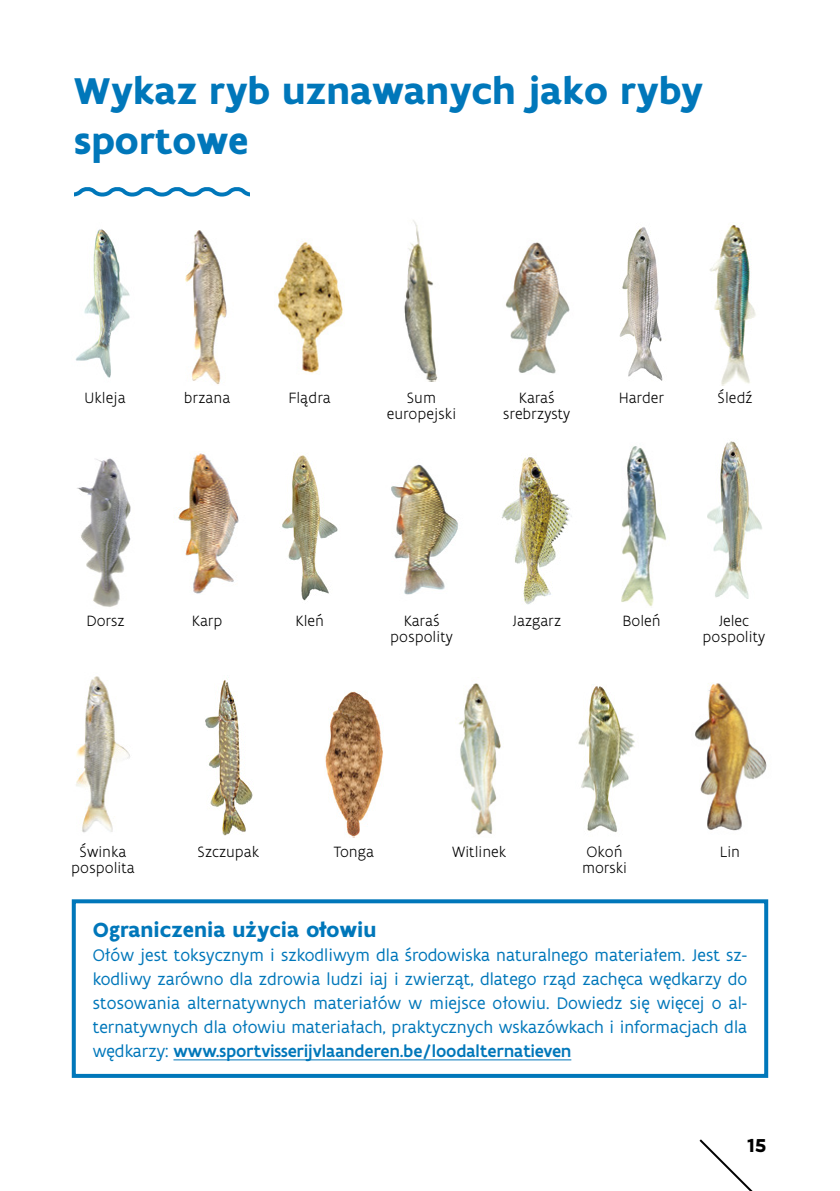
<style>
.page{position:relative;width:840px;height:1191px;background:#fff}
.page>*{position:absolute;margin:0;border:0;box-sizing:border-box;transform-origin:0 0}
.t1{font:700 40px/50px "Flanders Art Sans";color:#0077ba}
.t2{font:700 22px "Flanders Art Sans";letter-spacing:.005em;color:#0077ba}
.t3{font:700 20px "Flanders Art Sans";color:#000}
.t4{font:18px/24px "Flanders Art Sans";color:#0077ba;text-align:justify}
.t5{font:300 16px/16px "Flanders Art Sans";color:#000;text-align:center}
.s1{font-weight:500}
</style>
<div class="page">
<svg style="left:699px;top:1139px;width:54px;height:52px"></svg>
<img style="left:75px;top:229px;width:55px;height:149px">
<img style="left:619px;top:227px;width:44px;height:154px">
<img style="left:173px;top:452px;width:66px;height:142px">
<img style="left:391px;top:464px;width:67px;height:131px">
<img style="left:707px;top:441px;width:55px;height:158px">
<img style="left:404px;top:220px;width:34px;height:161px">
<img style="left:710px;top:225px;width:46px;height:160px">
<img style="left:76px;top:676px;width:54px;height:157px">
<img style="left:325px;top:691px;width:58px;height:147px">
<img style="left:578px;top:684px;width:57px;height:148px">
<img style="left:185px;top:230px;width:42px;height:155px">
<img style="left:277px;top:242px;width:66px;height:132px">
<img style="left:505px;top:242px;width:65px;height:132px">
<img style="left:77px;top:458px;width:54px;height:149px">
<img style="left:282px;top:454px;width:56px;height:147px">
<img style="left:501px;top:457px;width:71px;height:148px">
<img style="left:621px;top:446px;width:45px;height:160px">
<img style="left:205px;top:679px;width:48px;height:157px">
<img style="left:458px;top:683px;width:43px;height:152px">
<img style="left:695px;top:682px;width:72px;height:149px">
<hr style="left:173px;top:1059px;width:398px;height:1px;background:#0077ba">
<div style="left:72px;top:899px;width:695px;height:178px;border:4px solid #0077ba"></div>
<svg style="left:74px;top:187px;width:176px;height:10px"></svg>
<h1 class="t1" style="left:74px;top:66px;width:630px">Wykaz ryb uznawanych jako ryby sportowe</h1>
<p class="t5" style="left:386px;top:390px;width:71px">Sum europejski</p>
<p class="t5" style="left:717px;top:390px;width:36px">Śledź</p>
<p class="t5" style="left:184px;top:390px;width:48px">brzana</p>
<p class="t5" style="left:288px;top:390px;width:44px">Flądra</p>
<p class="t5" style="left:503px;top:390px;width:68px">Karaś srebrzysty</p>
<p class="t5" style="left:85px;top:390px;width:43px">Ukleja</p>
<p class="t5" style="left:618px;top:390px;width:47px">Harder</p>
<p class="t5" style="left:86px;top:613px;width:40px">Dorsz</p>
<p class="t5" style="left:295px;top:613px;width:30px">Kleń</p>
<p class="t5" style="left:512px;top:613px;width:50px">Jazgarz</p>
<p class="t5" style="left:622px;top:613px;width:39px">Boleń</p>
<p class="t5" style="left:192px;top:613px;width:32px">Karp</p>
<p class="t5" style="left:390px;top:613px;width:64px">Karaś pospolity</p>
<p class="t5" style="left:702px;top:613px;width:64px">Jelec pospolity</p>
<p class="t5" style="left:71px;top:844px;width:65px">Świnka pospolita</p>
<p class="t5" style="left:333px;top:844px;width:42px">Tonga</p>
<p class="t5" style="left:581px;top:844px;width:46px;text-align:left">Okoń morski</p>
<p class="t5" style="left:197px;top:844px;width:63px">Szczupak</p>
<p class="t5" style="left:452px;top:844px;width:55px">Witlinek</p>
<p class="t5" style="left:719px;top:844px;width:22px">Lin</p>
<p class="t2" style="left:93px;top:915px;width:285px">Ograniczenia użycia ołowiu</p>
<p class="t4" style="left:93px;top:942px;width:655px">Ołów jest toksycznym i szkodliwym dla środowiska naturalnego materiałem. Jest sz&shy;kodliwy zarówno dla zdrowia ludzi iaj i zwierząt, dlatego rząd zachęca wędkarzy do stosowania alternatywnych materiałów w miejsce ołowiu. Dowiedz się więcej o al&shy;ternatywnych dla ołowiu materiałach, praktycznych wskazówkach i informacjach dla wędkarzy: <span class="s1">www.sportvisserijvlaanderen.be/loodalternatieven</span></p>
<p class="t3" style="left:746px;top:1133px;width:21px">15</p>
</div>
